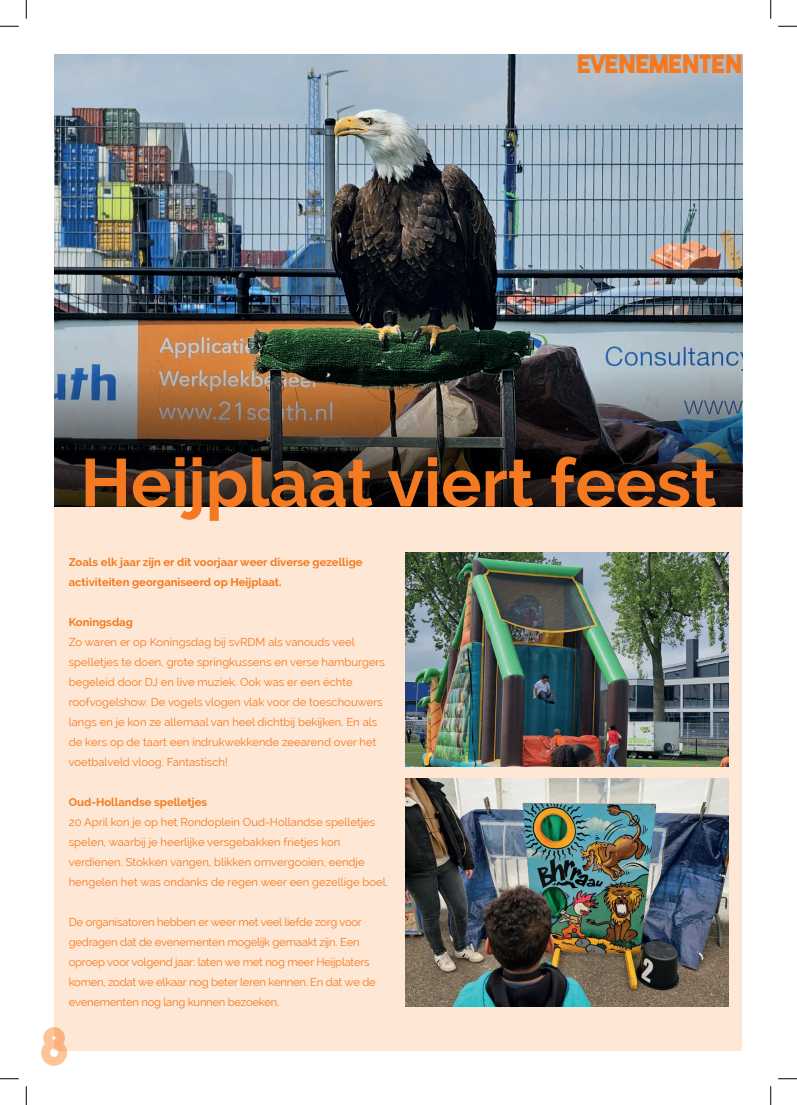
<style>
.page{position:relative;width:797px;height:1105px;background:#fff}
.page>*{position:absolute;margin:0;border:0;box-sizing:border-box;transform-origin:0 0}
.t1{font:700 67.5px "Raleway";color:#f47921}
.t2{font:52.5px "The Bold Font";color:#fcc599}
.t3{font:25px "The Bold Font";color:#f47921}
.t4{font:11.25px/20px "Raleway";color:#f47921}
.t5{font:11.25px/20px "Raleway";letter-spacing:-.02em;color:#f47921}
.t6{font:700 11.25px/20px "Raleway";color:#f47921}
</style>
<div class="page">
<div style="left:55px;top:55px;width:687px;height:995px;background:#fee7d4"></div>
<img style="left:55px;top:55px;width:687px;height:311px">
<img style="left:55px;top:366px;width:687px;height:140px">
<img style="left:405px;top:552px;width:323px;height:214px">
<img style="left:405px;top:779px;width:323px;height:227px">
<svg style="left:0;top:25px;width:19px;height:2px"></svg>
<svg style="left:778px;top:25px;width:19px;height:2px"></svg>
<svg style="left:0;top:1078px;width:19px;height:1px"></svg>
<svg style="left:778px;top:1078px;width:19px;height:1px"></svg>
<svg style="left:25px;top:0;width:2px;height:19px"></svg>
<svg style="left:25px;top:1086px;width:2px;height:19px"></svg>
<svg style="left:770px;top:0;width:1px;height:19px"></svg>
<svg style="left:770px;top:1086px;width:1px;height:19px"></svg>
<p class="t3" style="left:577px;top:48px;width:167px">EVENEMENTEN</p>
<p class="t1" style="left:81px;top:444px;width:637px">Heijplaat viert feest</p>
<p class="t6" style="left:69px;top:552px;width:295px">Zoals elk jaar zijn er dit voorjaar weer diverse gezellige activiteiten georganiseerd op Heijplaat.</p>
<p class="t6" style="left:69px;top:612px;width:66px">Koningsdag</p>
<p class="t4" style="left:69px;top:632px;width:318px">Zo waren er op Koningsdag bij svRDM als vanouds veel spelletjes te doen, grote springkussens en verse hamburgers begeleid door DJ en live muziek. Ook was er een échte roofvogelshow. De vogels vlogen vlak voor de toeschouwers langs en je kon ze allemaal van heel dichtbij bekijken. En als de kers op de taart een indrukwekkende zeearend over het voetbalveld vloog. Fantastisch!</p>
<p class="t6" style="left:69px;top:792px;width:140px">Oud-Hollandse spelletjes</p>
<p class="t4" style="left:69px;top:812px;width:320px">20 April kon je op het Rondoplein Oud-Hollandse spelletjes spelen, waarbij je heerlijke versgebakken frietjes kon verdienen. Stokken vangen, blikken omvergooien, eendje hengelen het was ondanks de regen weer een gezellige boel.</p>
<p class="t5" style="left:69px;top:912px;width:308px">De organisatoren hebben er weer met veel liefde zorg voor gedragen dat de evenementen mogelijk gemaakt zijn. Een oproep voor volgend jaar: laten we met nog meer Heijplaters komen, zodat we elkaar nog beter leren kennen. En dat we de evenementen nog lang kunnen bezoeken.</p>
<h2 class="t2" style="left:40px;top:1013px;width:29px">8</h2>
</div>
